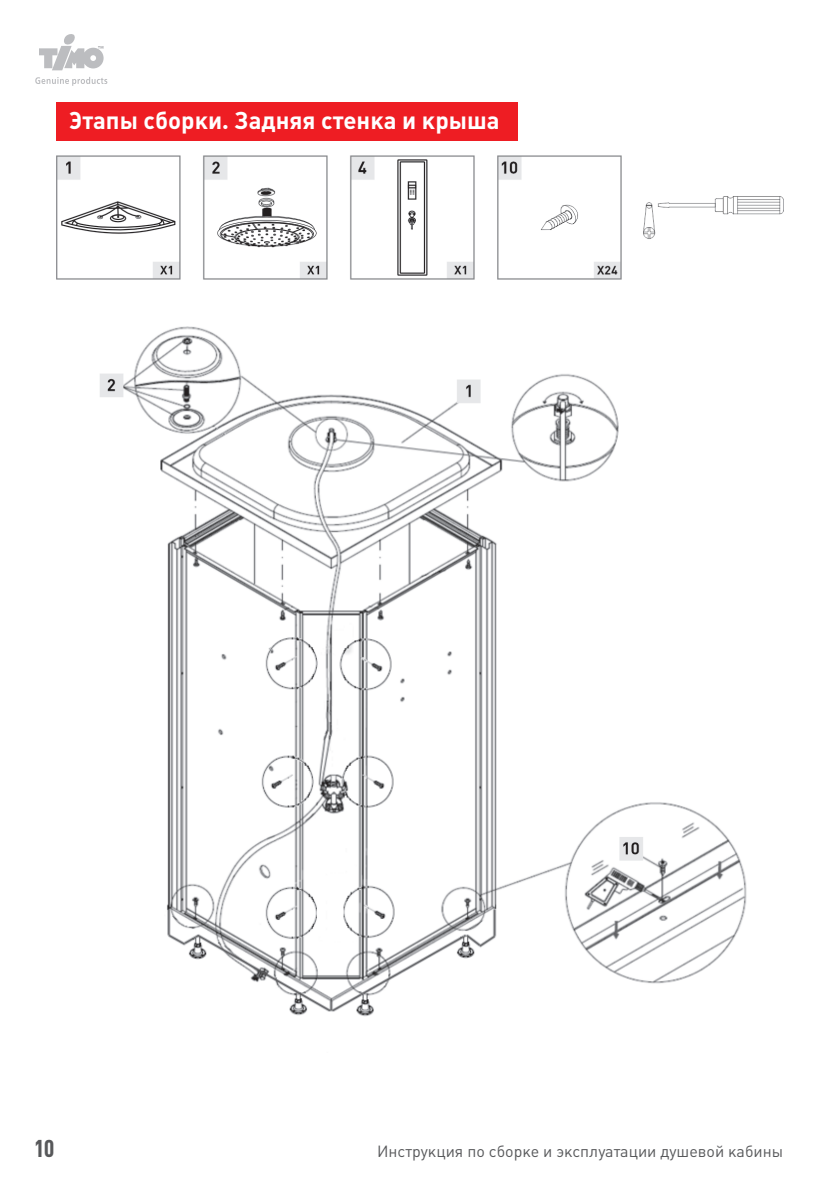
<style>
.page{position:relative;width:840px;height:1191px;background:#fff}
.page>*{position:absolute;margin:0;border:0;box-sizing:border-box;transform-origin:0 0}
.t1{font:700 24px "Plumb";color:#fff}
.t2{font:700 24px "Plumb Condensed";color:#57585a}
.t3{font:16px "Plumb";color:#57585a}
</style>
<div class="page">
<svg style="left:39px;top:34px;width:64px;height:36px"></svg>
<svg style="left:35px;top:77px;width:72px;height:8px"></svg>
<div style="left:57px;top:102px;width:461px;height:39px;background:#ee1d23"></div>
<img style="left:57px;top:155px;width:725px;height:862px">
<p class="t1" style="left:69px;top:107px;width:432px">Этапы сборки. Задняя стенка и крыша</p>
<h1 class="t2" style="left:34px;top:1135px;width:21px">10</h1>
<p class="t3" style="left:377px;top:1142px;width:407px">Инструкция по сборке и эксплуатации душевой кабины</p>
</div>
